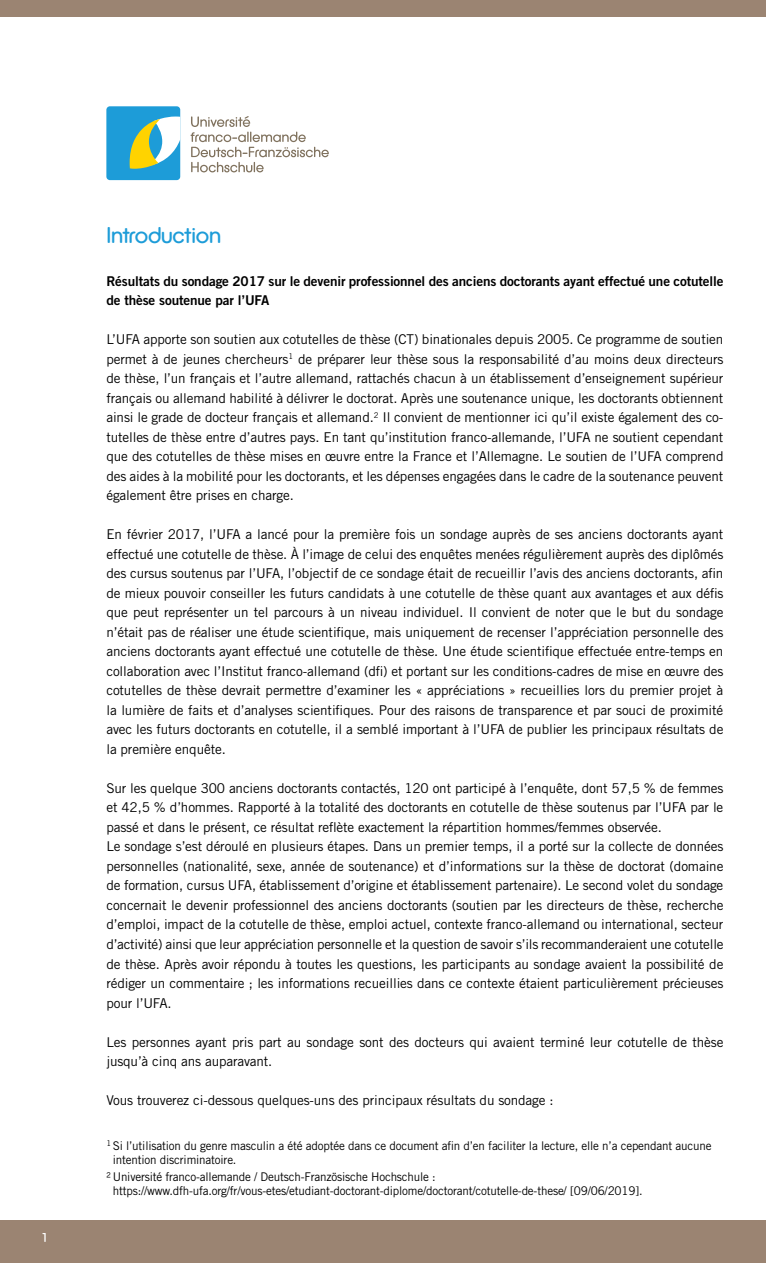
<style>
.page{position:relative;width:766px;height:1263px;background:#fff}
.page>*{position:absolute;margin:0;border:0;box-sizing:border-box;transform-origin:0 0}
.Headline_im_Copytext{font:22.5px "Defused";letter-spacing:-.01em;color:#1d9cd8}
.Copytext{font:13.5px/19.5px "Trade Gothic LT Std";letter-spacing:-.01em;color:#000;text-align:justify}
.Copytext-2{font:13.5px/19.5px "Trade Gothic LT Std Bd 2";letter-spacing:-.01em;color:#000}
.t1{font:13.5px "Defused";color:#fff}
.Copytext-3{font:12px/13.5px "Trade Gothic LT Std";letter-spacing:-.015em;color:#000}
</style>
<div class="page">
<div style="left:0;top:0;width:765px;height:17px;background:#9b8472"></div>
<svg style="left:765px;top:0;width:1px;height:17px"></svg>
<div style="left:0;top:1220px;width:765px;height:43px;background:#9b8472"></div>
<hr style="left:765px;top:1220px;width:1px;height:43px;background:#9b8472">
<div style="left:106px;top:106px;width:74px;height:74px;background:#1d9cd8;border-radius:4px"></div>
<svg style="left:190px;top:116px;width:139px;height:56px"></svg>
<svg style="left:130px;top:117px;width:50px;height:52px"></svg>
<p class="t1" style="left:43px;top:1229px;width:6px">1</p>
<p class="Headline_im_Copytext" style="left:106px;top:222px;width:116px">Introduction</p>
<p class="Copytext-2" style="left:106px;top:271px;width:618px">Résultats du sondage 2017 sur le devenir professionnel des anciens doctorants ayant effectué une cotutelle de thèse soutenue par l’UFA</p>
<p class="Copytext" style="left:106px;top:330px;width:618px">L’UFA apporte son soutien aux cotutelles de thèse (CT) binationales depuis 2005. Ce programme de soutien permet à de jeunes chercheurs<sup>1</sup> de préparer leur thèse sous la responsabilité d’au moins deux directeurs de thèse, l’un français et l’autre allemand, rattachés chacun à un établissement d’enseignement supérieur français ou allemand habilité à délivrer le doctorat. Après une soutenance unique, les doctorants obtiennent ainsi le grade de docteur français et allemand.<sup>2</sup> Il convient de mentionner ici qu’il existe également des co&shy;tutelles de thèse entre d’autres pays. En tant qu’institution franco-allemande, l’UFA ne soutient cependant que des cotutelles de thèse mises en œuvre entre la France et l’Allemagne. Le soutien de l’UFA comprend des aides à la mobilité pour les doctorants, et les dépenses engagées dans le cadre de la soutenance peuvent également être prises en charge.</p>
<p class="Copytext" style="left:106px;top:525px;width:618px">En février 2017, l’UFA a lancé pour la première fois un sondage auprès de ses anciens doctorants ayant effectué une cotutelle de thèse. À l’image de celui des enquêtes menées régulièrement auprès des diplômés des cursus soutenus par l’UFA, l’objectif de ce sondage était de recueillir l’avis des anciens doctorants, afin de mieux pouvoir conseiller les futurs candidats à une cotutelle de thèse quant aux avantages et aux défis que peut représenter un tel parcours à un niveau individuel. Il convient de noter que le but du sondage n’était pas de réaliser une étude scientifique, mais uniquement de recenser l’appréciation personnelle des anciens doctorants ayant effectué une cotutelle de thèse. Une étude scientifique effectuée entre-temps en collaboration avec l’Institut franco-allemand (dfi) et portant sur les conditions-cadres de mise en œuvre des cotutelles de thèse devrait permettre d’examiner les « appréciations » recueillies lors du premier projet à la lumière de faits et d’analyses scientifiques. Pour des raisons de transparence et par souci de proximité avec les futurs doctorants en cotutelle, il a semblé important à l’UFA de publier les principaux résultats de la première enquête.</p>
<p class="Copytext" style="left:106px;top:778px;width:618px">Sur les quelque 300 anciens doctorants contactés, 120 ont participé à l’enquête, dont 57,5 % de femmes et 42,5 % d’hommes. Rapporté à la totalité des doctorants en cotutelle de thèse soutenus par l’UFA par le passé et dans le présent, ce résultat reflète exactement la répartition hommes/femmes observée.</p>
<p class="Copytext" style="left:106px;top:837px;width:618px">Le sondage s’est déroulé en plusieurs étapes. Dans un premier temps, il a porté sur la collecte de données personnelles (nationalité, sexe, année de soutenance) et d’informations sur la thèse de doctorat (domaine de formation, cursus UFA, établissement d’origine et établissement partenaire). Le second volet du sondage concernait le devenir professionnel des anciens doctorants (soutien par les directeurs de thèse, recherche d’emploi, impact de la cotutelle de thèse, emploi actuel, contexte franco-allemand ou international, secteur d’activité) ainsi que leur appréciation personnelle et la question de savoir s’ils recommanderaient une cotutelle de thèse. Après avoir répondu à toutes les questions, les participants au sondage avaient la possibilité de rédiger un commentaire ; les informations recueillies dans ce contexte étaient particulièrement précieuses pour l’UFA.</p>
<p class="Copytext" style="left:106px;top:1032px;width:618px">Les personnes ayant pris part au sondage sont des docteurs qui avaient terminé leur cotutelle de thèse jusqu’à cinq ans auparavant.</p>
<p class="Copytext" style="left:106px;top:1090px;width:448px">Vous trouverez ci-dessous quelques-uns des principaux résultats du sondage :</p>
<p class="Copytext-3" style="left:113px;top:1139px;width:600px;text-indent:-6px"><sup>1</sup> Si l’utilisation du genre masculin a été adoptée dans ce document afin d’en faciliter la lecture, elle n’a cependant aucune intention discriminatoire.</p>
<p class="Copytext-3" style="left:113px;top:1170px;width:531px;text-indent:-6px">² Université franco-allemande / Deutsch-Französische Hochschule : https://www.dfh-ufa.org/fr/vous-etes/etudiant-doctorant-diplome/doctorant/cotutelle-de-these/ [09/06/2019].</p>
</div>
